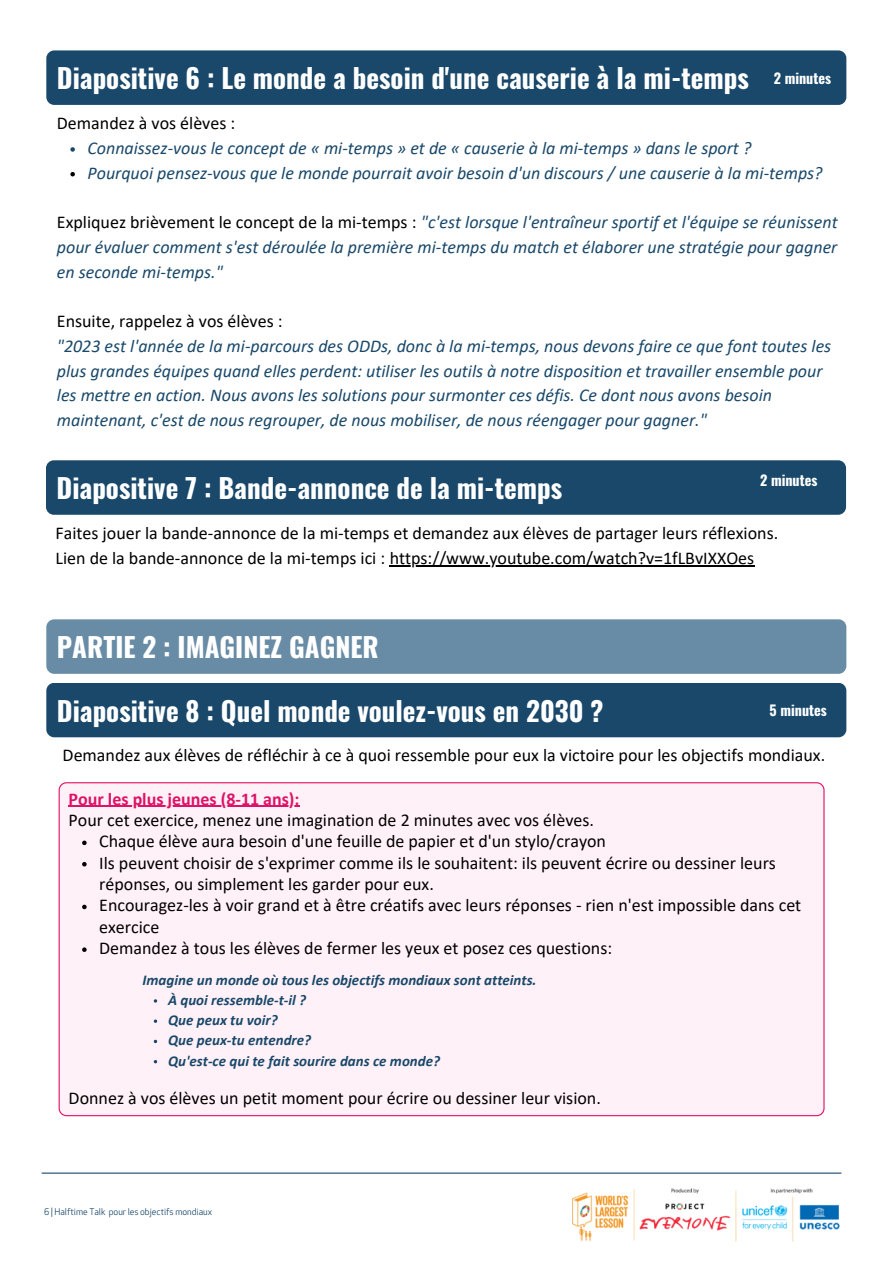
<style>
.page{position:relative;width:893px;height:1264px;background:#fff}
.page>*{position:absolute;margin:0;border:0;box-sizing:border-box;transform-origin:0 0}
.t1{font:700 27px "Oswald";color:#fff}
.t2{font:18px/21.3px "Calibri";color:#000}
.t3{font:italic 18px/24.8px "Calibri";color:#19486a;text-align:justify}
.t4{font:700 18px "Calibri";color:#dd1367}
.t5{font:italic 700 15px "Calibri";color:#19486a}
.t6{font:700 14.1px "Oswald";color:#fff}
.t7{font:9px "Apex New";color:#19486a}
.s1{font-style:normal;color:#000}
</style>
<div class="page">
<hr style="left:42px;top:1172px;width:799px;height:1px;background:#19486a">
<img style="left:572px;top:1188px;width:268px;height:53px">
<div style="left:46px;top:460px;width:800px;height:55px;background:#19486a;border-radius:8px"></div>
<hr style="left:389px;top:565px;width:365px;height:1px;background:#000">
<div style="left:59px;top:782px;width:765px;height:334px;background:#fff1f7"></div>
<svg style="left:82px;top:840px;width:5px;height:5px"></svg>
<svg style="left:82px;top:862px;width:5px;height:4px"></svg>
<svg style="left:82px;top:904px;width:5px;height:5px"></svg>
<svg style="left:82px;top:947px;width:5px;height:4px"></svg>
<hr style="left:69px;top:805px;width:231px;height:1px;background:#dd1367">
<svg style="left:154px;top:1039px;width:3px;height:4px"></svg>
<svg style="left:154px;top:1059px;width:3px;height:4px"></svg>
<div style="left:46px;top:682px;width:800px;height:55px;background:#19486a;border-radius:8px"></div>
<div style="left:46px;top:619px;width:800px;height:54px;background:#688ca6;border-radius:8px"></div>
<div style="left:46px;top:50px;width:800px;height:55px;background:#19486a;border-radius:8px"></div>
<svg style="left:70px;top:147px;width:5px;height:5px"></svg>
<svg style="left:70px;top:172px;width:5px;height:4px"></svg>
<p class="t1" style="left:57px;top:57px;width:693px">Diapositive 6 : Le monde a besoin d'une causerie à la mi-temps</p>
<p class="t6" style="left:773px;top:67px;width:59px">2 minutes</p>
<p class="t2" style="left:57px;top:114px;width:180px">Demandez à vos élèves :</p>
<p class="t3" style="left:87px;top:137px;width:665px">Connaissez-vous le concept de « mi-temps » et de « causerie à la mi-temps » dans le sport ?</p>
<p class="t3" style="left:87px;top:162px;width:736px">Pourquoi pensez-vous que le monde pourrait avoir besoin d'un discours / une causerie à la mi-temps?</p>
<p class="t3" style="left:57px;top:211px;width:782px"><span class="s1">Expliquez brièvement le concept de la mi-temps :</span> "c'est lorsque l'entraîneur sportif et l'équipe se réunissent pour évaluer comment s'est déroulée la première mi-temps du match et élaborer une stratégie pour gagner en seconde mi-temps."</p>
<p class="t2" style="left:57px;top:312px;width:227px">Ensuite, rappelez à vos élèves :</p>
<p class="t3" style="left:57px;top:335px;width:775px;text-align:left">"2023 est l'année de la mi-parcours des ODDs, donc à la mi-temps, nous devons faire ce que font toutes les plus grandes équipes quand elles perdent: utiliser les outils à notre disposition et travailler ensemble pour les mettre en action. Nous avons les solutions pour surmonter ces défis. Ce dont nous avons besoin maintenant, c'est de nous regrouper, de nous mobiliser, de nous réengager pour gagner."</p>
<p class="t1" style="left:57px;top:467px;width:507px">Diapositive 7 : Bande-annonce de la mi-temps</p>
<p class="t6" style="left:760px;top:469px;width:59px">2 minutes</p>
<p class="t2" style="left:56px;top:524px;width:724px">Faites jouer la bande-annonce de la mi-temps et demandez aux élèves de partager leurs réflexions.</p>
<p class="t2" style="left:56px;top:548px;width:700px">Lien de la bande-annonce de la mi-temps ici : https://www.youtube.com/watch?v=1fLBvIXXOes</p>
<p class="t1" style="left:57px;top:626px;width:323px">PARTIE 2 : IMAGINEZ GAGNER</p>
<p class="t1" style="left:57px;top:689px;width:548px">Diapositive 8 : Quel monde voulez-vous en 2030 ?</p>
<p class="t6" style="left:769px;top:699px;width:59px">5 minutes</p>
<p class="t2" style="left:63px;top:746px;width:764px">Demandez aux élèves de réfléchir à ce à quoi ressemble pour eux la victoire pour les objectifs mondiaux.</p>
<p class="t4" style="left:69px;top:791px;width:232px">Pour les plus jeunes (8-11 ans):</p>
<p class="t2" style="left:69px;top:810px;width:526px">Pour cet exercice, menez une imagination de 2 minutes avec vos élèves.</p>
<p class="t2" style="left:99px;top:832px;width:508px">Chaque élève aura besoin d'une feuille de papier et d'un stylo/crayon</p>
<p class="t2" style="left:99px;top:853px;width:678px">Ils peuvent choisir de s'exprimer comme ils le souhaitent: ils peuvent écrire ou dessiner leurs réponses, ou simplement les garder pour eux.</p>
<p class="t2" style="left:99px;top:896px;width:703px">Encouragez-les à voir grand et à être créatifs avec leurs réponses - rien n'est impossible dans cet exercice</p>
<p class="t2" style="left:99px;top:939px;width:514px">Demandez à tous les élèves de fermer les yeux et posez ces questions:</p>
<p class="t5" style="left:142px;top:973px;width:395px">Imagine un monde où tous les objectifs mondiaux sont atteints.</p>
<p class="t5" style="left:168px;top:993px;width:140px">À quoi ressemble-t-il ?</p>
<p class="t5" style="left:168px;top:1013px;width:111px">Que peux tu voir?</p>
<p class="t5" style="left:168px;top:1034px;width:145px">Que peux-tu entendre?</p>
<p class="t5" style="left:168px;top:1054px;width:273px">Qu'est-ce qui te fait sourire dans ce monde?</p>
<p class="t2" style="left:69px;top:1088px;width:533px">Donnez à vos élèves un petit moment pour écrire ou dessiner leur vision.</p>
<p class="t7" style="left:44px;top:1208px;width:170px">6 | Halftime Talk pour les objectifs mondiaux</p>
</div>
